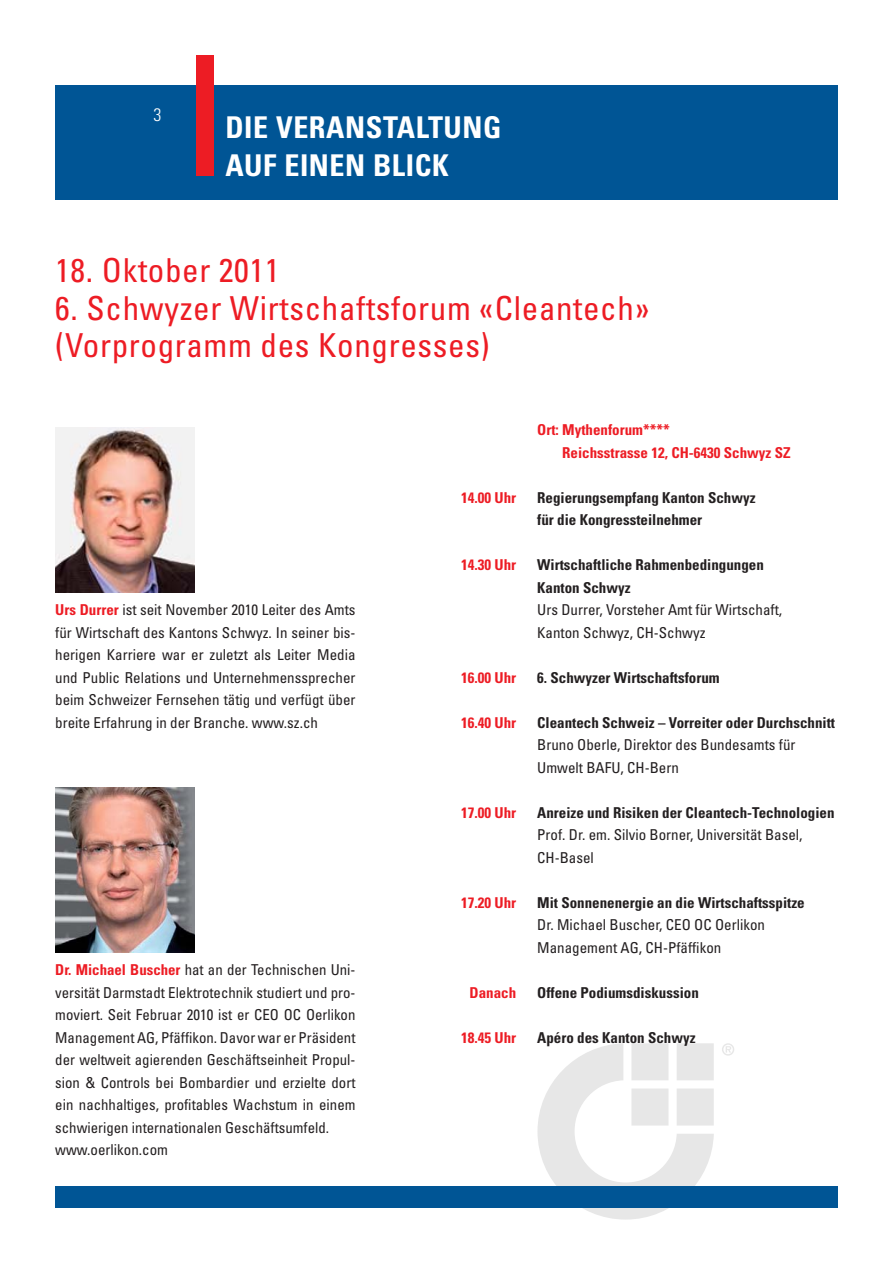
<style>
.page{position:relative;width:893px;height:1263px;background:#fff}
.page>*{position:absolute;margin:0;border:0;box-sizing:border-box;transform-origin:0 0}
.t1{font:condensed 33px/37.5px "Univers";letter-spacing:.02em;color:#ed1c24}
.t2{font:700 condensed 30px/37.5px "Univers";letter-spacing:.02em;color:#fff}
.t3{font:300 condensed 18px "Univers";color:#fff}
.t4{font:condensed 15px/22.5px "Univers";color:#231f20}
.t5{font:700 condensed 15px/22.5px "Univers";color:#231f20}
.t6{font:700 condensed 15px/22.5px "Univers";color:#ed1c24}
.s1{font-weight:700;color:#ed1c24}
.s2{color:#fff}
</style>
<div class="page">
<div style="left:55px;top:85px;width:783px;height:115px;background:#005595"></div>
<div style="left:197px;top:55px;width:17px;height:121px;background:#ed1c24"></div>
<svg style="left:722px;top:1043px;width:12px;height:12px"></svg>
<svg style="left:537px;top:1043px;width:177px;height:176px"></svg>
<div style="left:55px;top:1186px;width:783px;height:22px;background:#005595"></div>
<img style="left:55px;top:427px;width:140px;height:166px">
<img style="left:55px;top:787px;width:140px;height:166px">
<p class="t3" style="left:154px;top:108px;width:9px">3</p>
<h2 class="t2" style="left:225px;top:112px;width:278px">DIE VERANSTALTUNG<br>AUF EINEN BLICK</h2>
<h1 class="t1" style="left:55px;top:254px;width:226px">18. Oktober 2011</h1>
<h1 class="t1" style="left:55px;top:292px;width:595px">6. Schwyzer Wirtschaftsforum «Cleantech» (Vorprogramm des Kongresses)</h1>
<p class="t4" style="left:55px;top:600px;width:302px;text-align:justify"><span class="s1">Urs Durrer</span> ist seit November 2010 Leiter des Amts für Wirtschaft des Kantons Schwyz. In seiner bis&shy;herigen Karriere war er zuletzt als Leiter Media und Public Relations und Unternehmenssprecher beim Schweizer Fernsehen tätig und verfügt über breite Erfahrung in der Branche. www.sz.ch</p>
<p class="t4" style="left:55px;top:960px;width:302px"><span class="s1">Dr. Michael Buscher</span> hat an der Technischen Uni&shy;versität Darmstadt Elektrotechnik studiert und pro&shy;moviert. Seit Februar 2010 ist er CEO OC Oerlikon Management AG, Pfäffikon. Davor war er Präsident der weltweit agierenden Geschäftseinheit Propul&shy;sion &amp; Controls bei Bombardier und erzielte dort ein nachhaltiges, profitables Wachstum in einem schwierigen internationalen Geschäftsumfeld. www.oerlikon.com</p>
<p class="t6" style="left:537px;top:420px;width:255px">Ort: Mythenforum****<br><span class="s2">Ort:</span> Reichsstrasse 12, CH-6430 Schwyz SZ</p>
<p class="t6" style="left:461px;top:488px;width:56px">14.00 Uhr</p>
<p class="t5" style="left:537px;top:488px;width:220px">Regierungsempfang Kanton Schwyz für die Kongressteilnehmer</p>
<p class="t6" style="left:461px;top:555px;width:56px">14.30 Uhr</p>
<p class="t5" style="left:537px;top:555px;width:228px">Wirtschaftliche Rahmenbedingungen<br>Kanton Schwyz</p>
<p class="t4" style="left:537px;top:600px;width:246px">Urs Durrer, Vorsteher Amt für Wirtschaft,<br>Kanton Schwyz, CH-Schwyz</p>
<p class="t6" style="left:461px;top:668px;width:56px">16.00 Uhr</p>
<p class="t5" style="left:537px;top:668px;width:184px">6. Schwyzer Wirtschaftsforum</p>
<p class="t6" style="left:461px;top:713px;width:56px">16.40 Uhr</p>
<p class="t5" style="left:537px;top:713px;width:299px">Cleantech Schweiz – Vorreiter oder Durchschnitt</p>
<p class="t4" style="left:537px;top:735px;width:260px">Bruno Oberle, Direktor des Bundesamts für<br>Umwelt BAFU, CH-Bern</p>
<p class="t6" style="left:461px;top:803px;width:56px">17.00 Uhr</p>
<p class="t5" style="left:537px;top:803px;width:299px">Anreize und Risiken der Cleantech-Technologien</p>
<p class="t4" style="left:537px;top:825px;width:267px">Prof. Dr. em. Silvio Borner, Universität Basel,<br>CH-Basel</p>
<p class="t6" style="left:461px;top:893px;width:56px">17.20 Uhr</p>
<p class="t5" style="left:537px;top:893px;width:269px">Mit Sonnenenergie an die Wirtschaftsspitze</p>
<p class="t4" style="left:537px;top:915px;width:229px">Dr. Michael Buscher, CEO OC Oerlikon<br>Management AG, CH-Pfäffikon</p>
<p class="t6" style="left:470px;top:983px;width:48px">Danach</p>
<p class="t5" style="left:537px;top:983px;width:163px">Offene Podiumsdiskussion</p>
<p class="t6" style="left:461px;top:1028px;width:56px">18.45 Uhr</p>
<p class="t5" style="left:537px;top:1028px;width:160px">Apéro des Kanton Schwyz</p>
</div>
